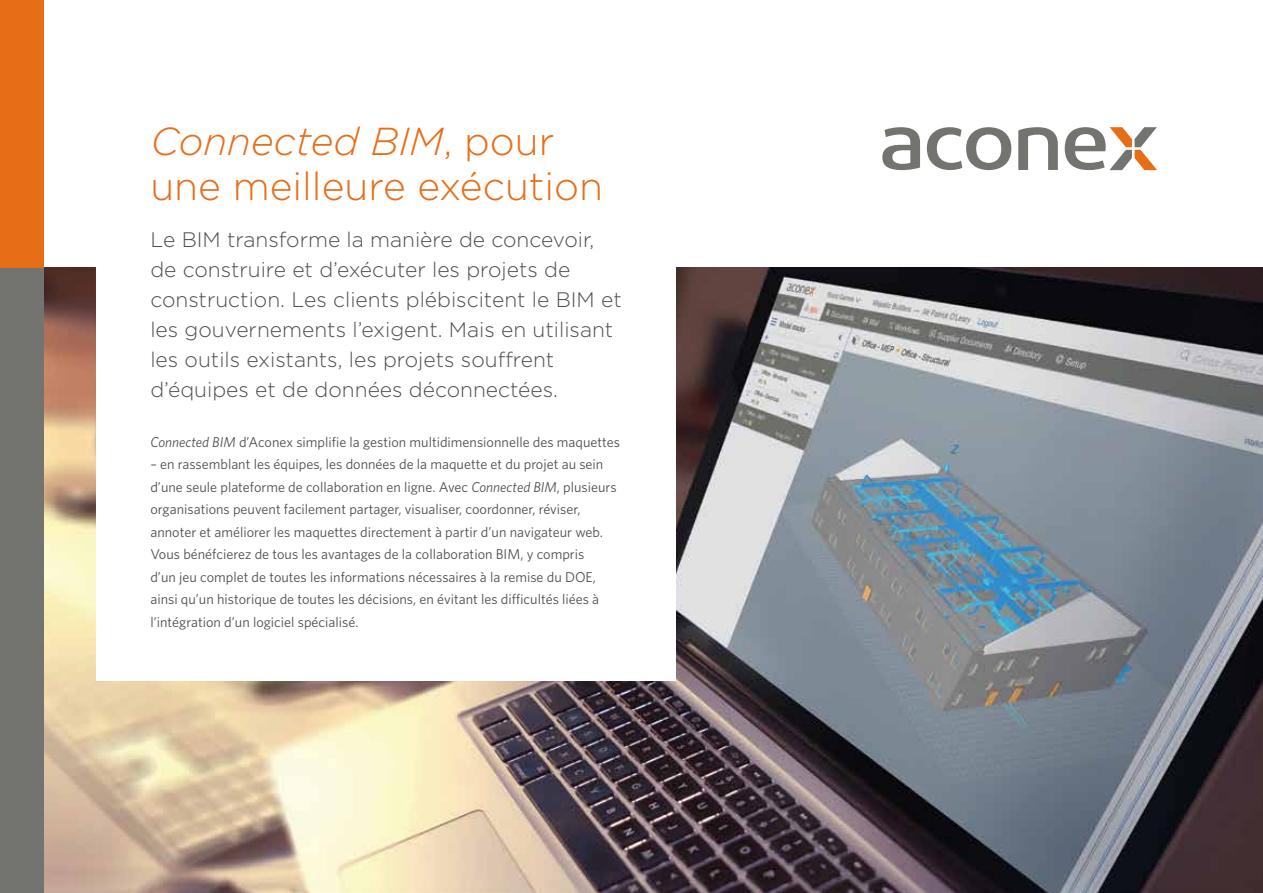
<style>
.page{position:relative;width:1263px;height:893px;background:#fff}
.page>*{position:absolute;margin:0;border:0;box-sizing:border-box;transform-origin:0 0}
.t1{font:300 39px/45px "Gotham";color:#e86d17}
.t2{font:300 21px/30px "Gotham";color:#4e4e4b}
.t3{font:14.25px/22.5px "Whitney";color:#4e4e4b}
.s1{font-style:italic}
</style>
<div class="page">
<div style="left:0;top:0;width:44px;height:268px;background:#e86d17"></div>
<div style="left:0;top:268px;width:44px;height:625px;background:#73736f"></div>
<img style="left:44px;top:268px;width:1219px;height:625px">
<svg style="left:882px;top:127px;width:38px;height:43px"></svg>
<svg style="left:927px;top:127px;width:84px;height:43px"></svg>
<svg style="left:1018px;top:127px;width:40px;height:43px"></svg>
<svg style="left:1065px;top:127px;width:92px;height:43px"></svg>
<div style="left:96px;top:70px;width:580px;height:611px;background:#fff"></div>
<h1 class="t1" style="left:150px;top:118px;width:454px"><span class="s1">Connected BIM</span>, pour une meilleure exécution</h1>
<p class="t2" style="left:150px;top:224px;width:473px">Le BIM transforme la manière de concevoir, de construire et d’exécuter les projets de construction. Les clients plébiscitent le BIM et les gouvernements l’exigent. Mais en utilisant les outils existants, les projets souffrent d’équipes et de données déconnectées.</p>
<p class="t3" style="left:150px;top:430px;width:471px"><span class="s1">Connected BIM</span> d’Aconex simplifie la gestion multidimensionnelle des maquettes</p>
<p class="t3" style="left:150px;top:453px;width:468px">– en rassemblant les équipes, les données de la maquette et du projet au sein d’une seule plateforme de collaboration en ligne. Avec <span class="s1">Connected BIM</span>, plusieurs organisations peuvent facilement partager, visualiser, coordonner, réviser, annoter et améliorer les maquettes directement à partir d’un navigateur web.<br>Vous bénéfcierez de tous les avantages de la collaboration BIM, y compris<br>d’un jeu complet de toutes les informations nécessaires à la remise du DOE, ainsi qu’un historique de toutes les décisions, en évitant les difficultés liées à l’intégration d’un logiciel spécialisé.</p>
</div>
